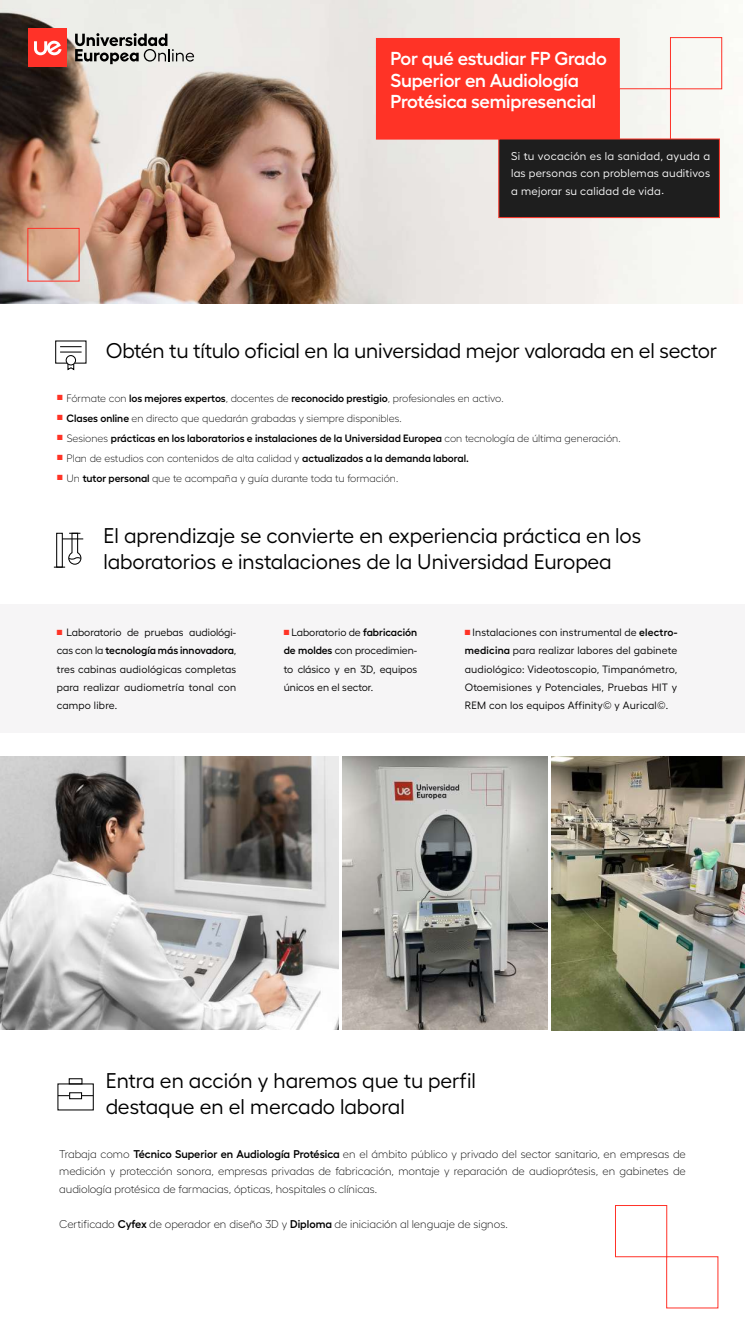
<style>
.page{position:relative;width:745px;height:1342px;background:#fff}
.page>*{position:absolute;margin:0;border:0;box-sizing:border-box;transform-origin:0 0}
.t1{font:21.25px/26.2px "Hellix";color:#000}
.t2{font:600 18.75px/21.2px "Hellix";letter-spacing:-.01em;color:#fff}
.t3{font:300 11.25px/17.5px "Hellix";color:#000;text-align:justify}
.t4{font:11.25px/17.5px "Hellix";letter-spacing:.02em;color:#fff;text-align:justify}
.t5{font:10.62px/18.4px "Hellix";letter-spacing:.005em;color:#000;text-align:justify}
.t6{font:300 10.62px "Hellix";color:#000}
.t7{font:600 10.62px "Hellix";color:#000}
.s1{color:#ff3326}
.s2{font-weight:600}
.s3{font-weight:300}
</style>
<div class="page">
<img style="left:0;top:0;width:738px;height:303px">
<div style="left:0;top:604px;width:743px;height:128px;background:#f6f5f6"></div>
<div style="left:27px;top:228px;width:53px;height:53px;border:1px solid #ff3228"></div>
<div style="left:375px;top:38px;width:244px;height:102px;background:#ff3326;border:1px solid #ff3228"></div>
<div style="left:665px;top:1255px;width:53px;height:53px;border:1px solid #ff3228"></div>
<div style="left:614px;top:1204px;width:52px;height:52px;border:1px solid #ff3228"></div>
<div style="left:669px;top:37px;width:52px;height:52px;border:1px solid #ff3228"></div>
<div style="left:618px;top:88px;width:52px;height:52px;border:1px solid #ff3228"></div>
<svg style="left:75px;top:33px;width:119px;height:31px;background:#a8a8a5"></svg>
<div style="left:28px;top:28px;width:38px;height:39px;background:#ff3228"></div>
<svg style="left:34px;top:40px;width:28px;height:15px"></svg>
<div style="left:498px;top:138px;width:221px;height:80px;background:#1e1e1e;border:1px solid #ff3326"></div>
<svg style="left:55px;top:340px;width:32px;height:31px"></svg>
<svg style="left:54px;top:532px;width:29px;height:35px"></svg>
<div style="left:69px;top:1092px;width:13px;height:7px;border:1px solid #000"></div>
<div style="left:69px;top:1078px;width:13px;height:6px;border:1px solid #000"></div>
<img style="left:1px;top:756px;width:337px;height:273px">
<img style="left:551px;top:756px;width:192px;height:274px">
<img style="left:342px;top:756px;width:205px;height:273px">
<h2 class="t2" style="left:390px;top:46px;width:218px">Por qué estudiar FP Grado<br>Superior en Audiología<br>Protésica semipresencial</h2>
<p class="t4" style="left:511px;top:146px;width:200px">Si tu vocación es la sanidad, ayuda a las personas con problemas auditivos a mejorar su calidad de vida.</p>
<h1 class="t1" style="left:106px;top:335px;width:612px">Obtén tu título oficial en la universidad mejor valorada en el sector</h1>
<p class="t6" style="left:57px;top:390px;width:448px"><span class="s1">■</span> Fórmate con <span class="s2">los mejores expertos</span>, docentes de <span class="s2">reconocido prestigio</span>, profesionales en activo.</p>
<p class="t6" style="left:57px;top:410px;width:346px"><span class="s1">■</span> <span class="s2">Clases online</span> en directo que quedarán grabadas y siempre disponibles.</p>
<p class="t7" style="left:57px;top:429px;width:564px"><span class="s1">■</span> <span class="s3">Sesiones</span> prácticas en los laboratorios e instalaciones de la Universidad Europea <span class="s3">con tecnología de última generación.</span></p>
<p class="t6" style="left:57px;top:450px;width:413px"><span class="s1">■</span> Plan de estudios con contenidos de alta calidad y <span class="s2">actualizados a la demanda laboral.</span></p>
<p class="t6" style="left:57px;top:470px;width:342px"><span class="s1">■</span> Un <span class="s2">tutor personal</span> que te acompaña y guía durante toda tu formación.</p>
<h1 class="t1" style="left:103px;top:520px;width:539px">El aprendizaje se convierte en experiencia práctica en los laboratorios e instalaciones de la Universidad Europea</h1>
<p class="t5" style="left:57px;top:622px;width:181px"><span class="s1">■</span> Laboratorio de pruebas audiológi&shy;cas con la <span class="s2">tecnología más innovadora</span>, tres cabinas audiológicas completas para realizar audiometría tonal con campo libre.</p>
<p class="t5" style="left:283px;top:622px;width:135px"><span class="s1">■</span> Laboratorio de <span class="s2">fabricación de moldes</span> con procedimien&shy;to clásico y en 3D, equipos únicos en el sector.</p>
<p class="t5" style="left:464px;top:622px;width:214px"><span class="s1">■</span> Instalaciones con instrumental de <span class="s2">electro&shy;medicina</span> para realizar labores del gabinete audiológico: Videotoscopio, Timpanómetro, Otoemisiones y Potenciales, Pruebas HIT y REM con los equipos Affinity© y Aurical©.</p>
<h1 class="t1" style="left:106px;top:1065px;width:371px">Entra en acción y haremos que tu perfil destaque en el mercado laboral</h1>
<p class="t3" style="left:59px;top:1143px;width:627px">Trabaja como <span class="s2">Técnico Superior en Audiología Protésica</span> en el ámbito público y privado del sector sanitario, en empresas de medición y protección sonora, empresas privadas de fabricación, montaje y reparación de audioprótesis, en gabinetes de audiología protésica de farmacias, ópticas, hospitales o clínicas.</p>
<p class="t3" style="left:59px;top:1213px;width:449px">Certificado <span class="s2">Cyfex</span> de operador en diseño 3D y <span class="s2">Diploma</span> de iniciación al lenguaje de signos.</p>
</div>
